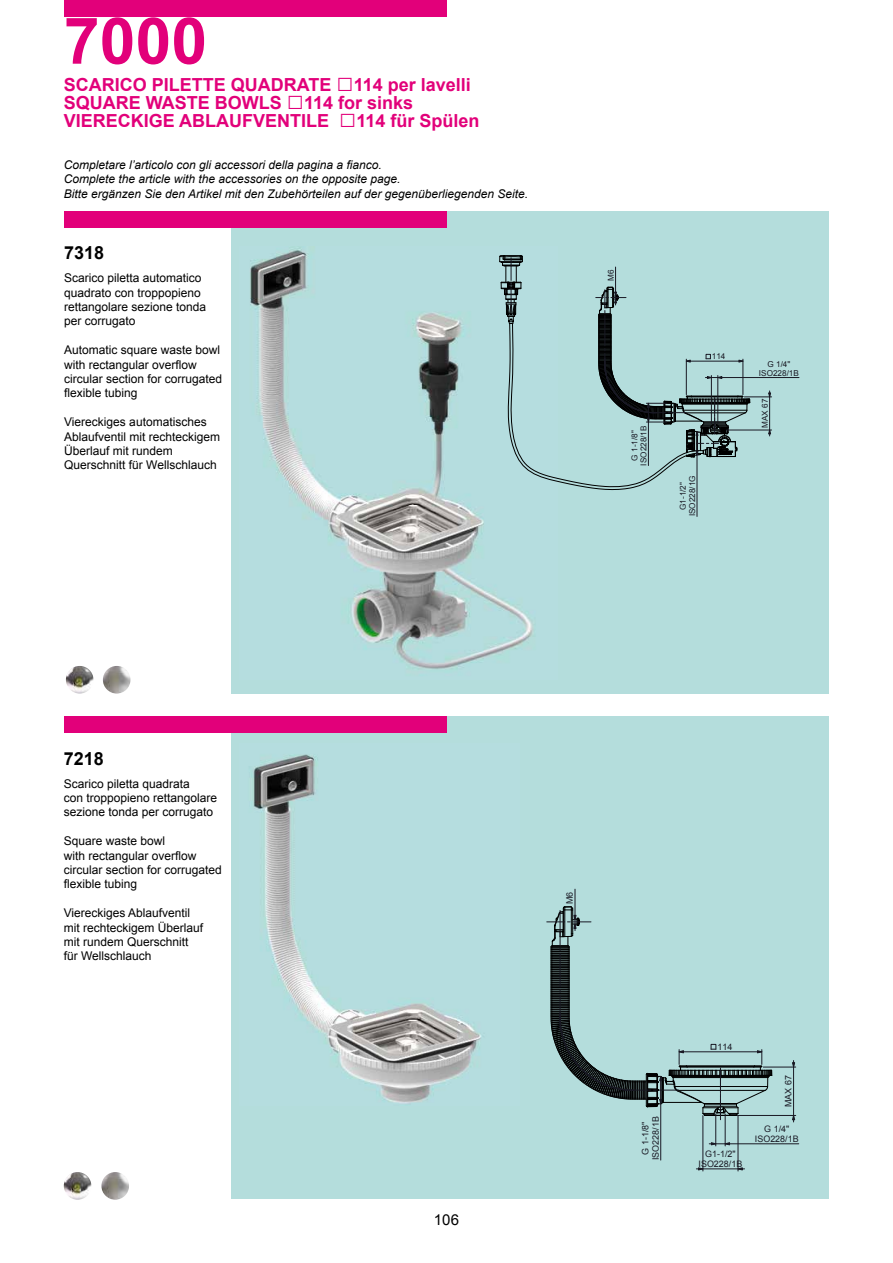
<style>
.page{position:relative;width:893px;height:1263px;background:#fff}
.page>*{position:absolute;margin:0;border:0;box-sizing:border-box;transform-origin:0 0}
.t1{font:700 64.5px "Arial";color:#e2007a}
.t2{font:700 18px/18px "Arial";color:#e2007a}
.t3{font:700 18px "Arial";color:#000}
.t4{font:15px "Arial";color:#000}
.t5{font:12px/14.4px "Arial";color:#000}
.t6{font:italic 12px/14.4px "Arial";color:#000}
.t7{font:9px/10.1px "Arial";color:#191924;text-align:center}
.t8{font:8.1px/9.1px "Arial";color:#191924;text-align:center}
.s1{font-size:28.5px}
</style>
<div class="page">
<div style="left:231px;top:211px;width:598px;height:483px;background:#b4dddc"></div>
<div style="left:231px;top:716px;width:598px;height:483px;background:#b4dddc"></div>
<img style="left:64px;top:1172px;width:27px;height:28px;border-radius:14px">
<img style="left:101px;top:1172px;width:28px;height:28px;border-radius:14px">
<img style="left:66px;top:666px;width:28px;height:27px;border-radius:14px">
<img style="left:103px;top:666px;width:28px;height:27px;border-radius:14px">
<div style="left:64px;top:716px;width:382px;height:17px;background:#e2007a"></div>
<div style="left:64px;top:211px;width:382px;height:17px;background:#e2007a"></div>
<div style="left:64px;top:0;width:382px;height:17px;background:#e2007a"></div>
<img style="left:253px;top:754px;width:229px;height:350px">
<img style="left:250px;top:249px;width:283px;height:420px">
<hr style="left:697px;top:431px;width:1px;height:85px;background:#191924">
<hr style="left:718px;top:377px;width:81px;height:1px;background:#191924">
<svg style="left:499px;top:251px;width:273px;height:239px"></svg>
<hr style="left:703px;top:1168px;width:35px;height:1px;background:#191924">
<hr style="left:660px;top:1076px;width:1px;height:84px;background:#191924">
<hr style="left:738px;top:1115px;width:1px;height:56px;background:#191924">
<hr style="left:793px;top:1067px;width:1px;height:48px;background:#191924">
<hr style="left:763px;top:1067px;width:33px;height:1px;background:#191924">
<hr style="left:737px;top:1115px;width:59px;height:1px;background:#191924">
<hr style="left:725px;top:1143px;width:74px;height:1px;background:#191924">
<hr style="left:715px;top:1114px;width:1px;height:32px;background:#191924">
<hr style="left:725px;top:1114px;width:1px;height:32px;background:#191924">
<hr style="left:703px;top:1115px;width:1px;height:56px;background:#191924">
<hr style="left:575px;top:889px;width:1px;height:35px;background:#191924">
<svg style="left:792px;top:1060px;width:3px;height:7px"></svg>
<svg style="left:792px;top:1116px;width:3px;height:6px"></svg>
<svg style="left:709px;top:1142px;width:21px;height:3px"></svg>
<svg style="left:738px;top:1167px;width:7px;height:3px"></svg>
<svg style="left:696px;top:1167px;width:7px;height:3px"></svg>
<svg style="left:547px;top:906px;width:225px;height:214px"></svg>
<h1 class="t1" style="left:64px;top:-2px;width:145px">7000</h1>
<h2 class="t2" style="left:64px;top:76px;width:417px">SCARICO PILETTE QUADRATE <span class="s1">□</span>114 per lavelli<br>SQUARE WASTE BOWLS <span class="s1">□</span>114 for sinks<br>VIERECKIGE ABLAUFVENTILE <span class="s1">□</span>114 für Spülen</h2>
<p class="t6" style="left:64px;top:158px;width:466px">Completare l’articolo con gli accessori della pagina a fianco.<br>Complete the article with the accessories on the opposite page.<br>Bitte ergänzen Sie den Artikel mit den Zubehörteilen auf der gegenüberliegenden Seite.</p>
<h2 class="t3" style="left:64px;top:241px;width:42px">7318</h2>
<p class="t5" style="left:64px;top:271px;width:144px">Scarico piletta automatico quadrato con troppopieno rettangolare sezione tonda per corrugato</p>
<p class="t5" style="left:64px;top:343px;width:160px">Automatic square waste bowl with rectangular overflow circular section for corrugated flexible tubing</p>
<p class="t5" style="left:64px;top:415px;width:158px">Viereckiges automatisches<br>Ablaufventil mit rechteckigem<br>Überlauf mit rundem<br>Querschnitt für Wellschlauch</p>
<p class="t8" style="left:606px;top:281px;width:13px;rotate:-90deg">M6</p>
<p class="t8" style="left:639px;top:465px;width:41px;rotate:-90deg">ISO228/1B</p>
<p class="t8" style="left:630px;top:461px;width:32px;rotate:-90deg">G 1-1/8"</p>
<p class="t8" style="left:712px;top:352px;width:15px">114</p>
<p class="t8" style="left:679px;top:516px;width:42px;rotate:-90deg">G1-1/2"<br>ISO228/1G</p>
<p class="t8" style="left:767px;top:359px;width:24px">G 1/4"</p>
<p class="t8" style="left:759px;top:368px;width:41px">ISO228/1B</p>
<p class="t8" style="left:760px;top:428px;width:31px;rotate:-90deg">MAX 67</p>
<h2 class="t3" style="left:64px;top:746px;width:42px">7218</h2>
<p class="t5" style="left:64px;top:776px;width:155px">Scarico piletta quadrata<br>con troppopieno rettangolare sezione tonda per corrugato</p>
<p class="t5" style="left:64px;top:834px;width:160px">Square waste bowl<br>with rectangular overflow circular section for corrugated flexible tubing</p>
<p class="t5" style="left:64px;top:906px;width:141px">Viereckiges Ablaufventil mit rechteckigem Überlauf mit rundem Querschnitt für Wellschlauch</p>
<p class="t4" style="left:434px;top:1210px;width:27px">106</p>
<p class="t7" style="left:565px;top:904px;width:14px;rotate:-90deg">M6</p>
<p class="t7" style="left:640px;top:1160px;width:45px;rotate:-90deg">G 1-1/8"<br>ISO228/1B</p>
<p class="t7" style="left:717px;top:1042px;width:16px">114</p>
<p class="t7" style="left:698px;top:1149px;width:45px">G1-1/2"<br>ISO228/1B</p>
<p class="t7" style="left:783px;top:1107px;width:33px;rotate:-90deg">MAX 67</p>
<p class="t7" style="left:755px;top:1134px;width:45px">ISO228/1B</p>
<p class="t7" style="left:764px;top:1124px;width:27px">G 1/4"</p>
</div>
